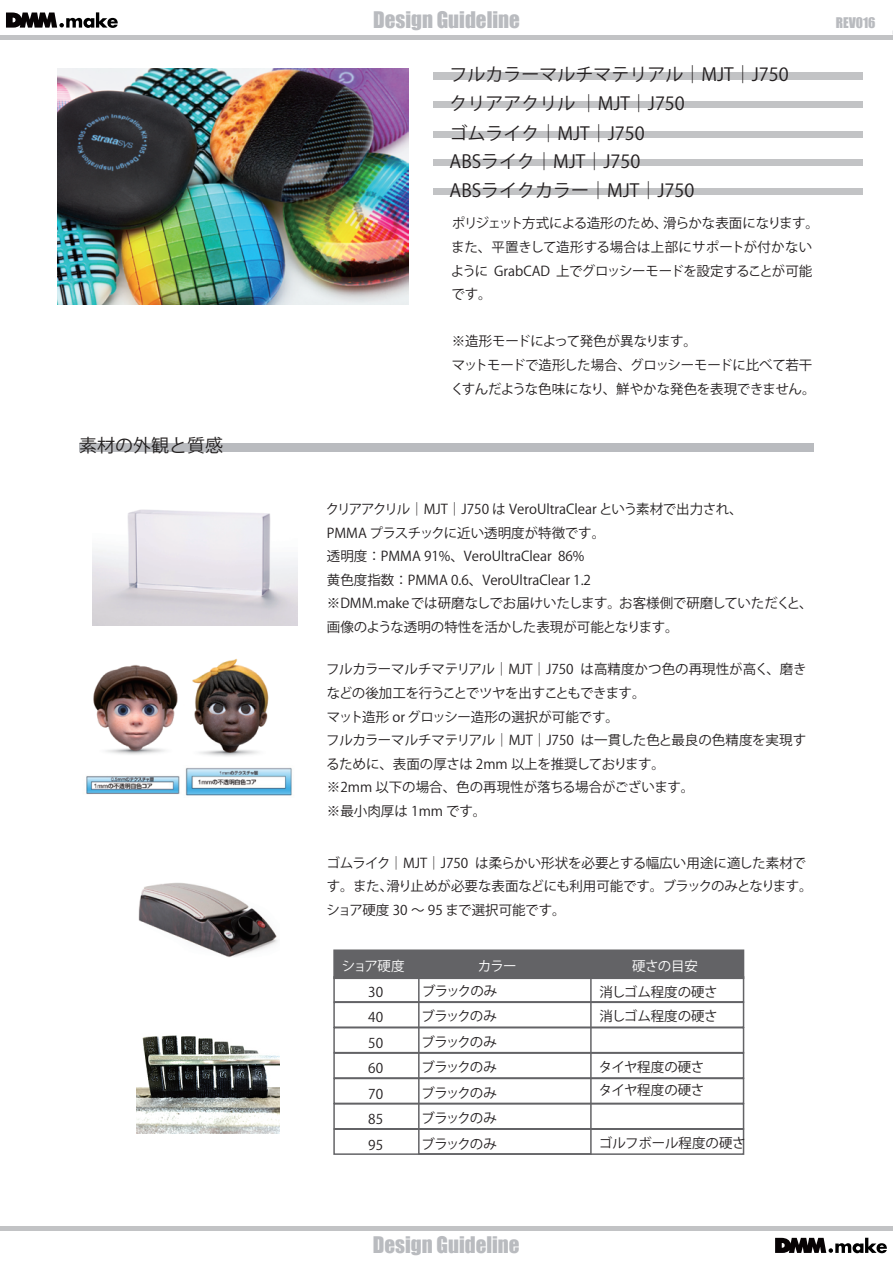
<style>
.page{position:relative;width:893px;height:1263px;background:#fff}
.page>*{position:absolute;margin:0;border:0;box-sizing:border-box;transform-origin:0 0}
.t1{font:21px "Impact";color:#b9bbbf}
.t2{font:18px/29.4px "Koz Go Pr 6 N";color:#231f20}
.t3{font:18px "Koz Go Pr 6 N";color:#221f1f}
.t4{font:13.5px/23.7px "Koz Go Pr 6 N";color:#231f20}
.t5{font:13.5px/23.7px "Koz Go Pr 6 N";letter-spacing:-.02em;color:#231f20}
.t6{font:13.5px "Koz Go Pr 6 N";letter-spacing:-.045em;color:#fff}
.t7{font:13.5px "Impact";color:#b9bbbf}
</style>
<div class="page">
<svg style="left:6px;top:12px;width:112px;height:16px"></svg>
<div style="left:0;top:35px;width:893px;height:5px;background:#c2c3c5"></div>
<svg style="left:775px;top:1238px;width:112px;height:15px"></svg>
<hr style="left:0;top:1226px;width:893px;height:4px;background:#c2c3c5">
<div style="left:333px;top:950px;width:411px;height:29px;background:#636366"></div>
<div style="left:333px;top:976px;width:411px;height:27px;border:2px solid #636366"></div>
<div style="left:333px;top:1002px;width:411px;height:26px;border:2px solid #636366"></div>
<div style="left:333px;top:1027px;width:411px;height:26px;border:2px solid #636366"></div>
<div style="left:333px;top:1052px;width:411px;height:27px;border:2px solid #636366"></div>
<div style="left:333px;top:1078px;width:411px;height:26px;border:2px solid #636366"></div>
<div style="left:333px;top:1103px;width:411px;height:27px;border:2px solid #636366"></div>
<div style="left:333px;top:1128px;width:411px;height:27px;border:2px solid #636366"></div>
<div style="left:79px;top:443px;width:735px;height:9px;background:#b9bbbf"></div>
<img style="left:138px;top:882px;width:140px;height:75px">
<img style="left:136px;top:1035px;width:144px;height:99px">
<div style="left:433px;top:72px;width:430px;height:7px;background:#c2c3c5"></div>
<div style="left:433px;top:101px;width:430px;height:6px;background:#c2c3c5"></div>
<div style="left:433px;top:131px;width:430px;height:6px;background:#c2c3c5"></div>
<div style="left:418px;top:951px;width:174px;height:204px;border:2px solid #636366"></div>
<img style="left:58px;top:68px;width:350px;height:237px">
<img style="left:93px;top:659px;width:176px;height:98px">
<img style="left:86px;top:768px;width:206px;height:28px">
<div style="left:433px;top:160px;width:430px;height:6px;background:#c2c3c5"></div>
<div style="left:433px;top:188px;width:430px;height:6px;background:#c2c3c5"></div>
<img style="left:93px;top:509px;width:204px;height:116px">
<h2 class="t3" style="left:79px;top:436px;width:146px">素材の外観と質感</h2>
<h1 class="t1" style="left:373px;top:4px;width:148px">Design Guideline</h1>
<p class="t7" style="left:836px;top:12px;width:41px">REV016</p>
<h2 class="t2" style="left:449px;top:60px;width:341px">フルカラーマルチマテリアル｜MJT｜J750クリアアクリル ｜MJT｜J750<br>ゴムライク｜MJT｜J750</h2>
<h2 class="t2" style="left:449px;top:148px;width:246px;line-height:28.5px">ABSライク｜MJT｜J750<br>ABSライクカラー｜MJT｜J750</h2>
<p class="t5" style="left:451px;top:212px;width:370px">ポリジェット方式による造形のため、滑らかな表面になります。また、平置きして造形する場合は上部にサポートが付かないように GrabCAD 上でグロッシーモードを設定することが可能です。</p>
<p class="t5" style="left:451px;top:330px;width:366px">※造形モードによって発色が異なります。<br>マットモードで造形した場合、グロッシーモードに比べて若干くすんだような色味になり、鮮やかな発色を表現できません。</p>
<p class="t4" style="left:326px;top:497px;width:488px">クリアアクリル｜MJT｜J750 は VeroUltraClear という素材で出力され、<br>PMMA プラスチックに近い透明度が特徴です。<br>透明度：PMMA 91%、VeroUltraClear 86%<br>黄色度指数：PMMA 0.6、VeroUltraClear 1.2<br>※DMM.makeでは研磨なしでお届けいたします。お客様側で研磨していただくと、画像のような透明の特性を活かした表現が可能となります。</p>
<p class="t4" style="left:326px;top:658px;width:482px">フルカラーマルチマテリアル｜MJT｜J750 は高精度かつ色の再現性が高く、磨きなどの後加工を行うことでツヤを出すこともできます。<br>マット造形 or グロッシー造形の選択が可能です。<br>フルカラーマルチマテリアル｜MJT｜J750 は一貫した色と最良の色精度を実現するために、表面の厚さは 2mm 以上を推奨しております。<br>※2mm 以下の場合、色の再現性が落ちる場合がございます。<br>※最小肉厚は 1mm です。</p>
<p class="t4" style="left:326px;top:851px;width:488px">ゴムライク｜MJT｜J750 は柔らかい形状を必要とする幅広い用途に適した素材です。また、滑り止めが必要な表面などにも利用可能です。ブラックのみとなります。ショア硬度 30 ～ 95 まで選択可能です。</p>
<p class="t6" style="left:342px;top:959px;width:64px">ショア硬度</p>
<p class="t6" style="left:478px;top:959px;width:40px">カラー</p>
<p class="t6" style="left:632px;top:959px;width:67px">硬さの目安</p>
<p class="t4" style="left:368px;top:979px;width:16px;line-height:25.5px;text-align:justify">30<br>40<br>50<br>60<br>70<br>85<br>95</p>
<p class="t4" style="left:422px;top:979px;width:77px">ブラックのみ</p>
<p class="t4" style="left:599px;top:981px;width:120px">消しゴム程度の硬さ消しゴム程度の硬さ</p>
<p class="t5" style="left:599px;top:1055px;width:107px">タイヤ程度の硬さタイヤ程度の硬さ</p>
<p class="t4" style="left:599px;top:1131px;width:148px">ゴルフボール程度の硬さ</p>
<p class="t4" style="left:422px;top:1004px;width:77px;line-height:25.5px;text-align:justify">ブラックのみブラックのみブラックのみブラックのみブラックのみブラックのみ</p>
<h1 class="t1" style="left:373px;top:1229px;width:148px">Design Guideline</h1>
</div>
